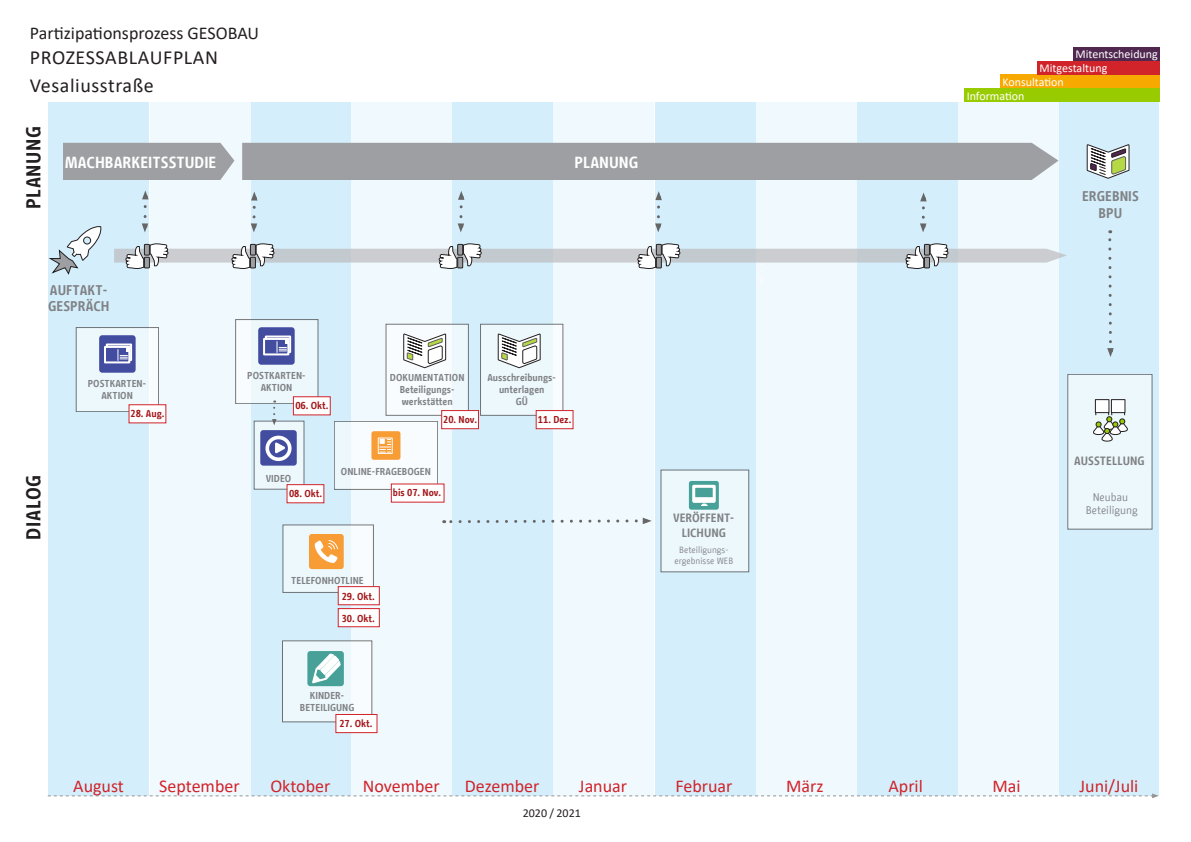
<style>
.page{position:relative;width:1191px;height:842px;background:#fff}
.page>*{position:absolute;margin:0;border:0;box-sizing:border-box;transform-origin:0 0}
.t1{font:20px "Calibri";letter-spacing:.03em;color:#231f20}
.t2{font:700 20px "BMF Change";letter-spacing:.03em;color:#231f20}
.Text_Normal{font:18px "Calibri";color:#d1232a}
.t3{font:18px "Calibri";color:#231f20}
.Text_bold{font:700 16px "BMF Change";color:#fff}
.Text_bold-2{font:700 14px/16.8px "BMF Change";color:#808285}
.t4{font:12px "Calibri";color:#fff}
.Text_bold-3{font:700 12px "BMF Change";color:#808285}
.Text_Normal-2{font:12px "Calibri";color:#231f20}
.Text_Normal-3{font:11px "BMF Change";color:#808285}
.Text_bold-4{font:700 10px/12px "BMF Change";color:#808285}
.Text_bold-5{font:700 10px "BMF Change";color:#a4181b}
.Text_bold-6{font:9px "BMF Change";color:#808285}
</style>
<div class="page">
<div style="left:48px;top:102px;width:101px;height:694px;background:#d4effb"></div>
<div style="left:150px;top:102px;width:100px;height:694px;background:#f0f9fd"></div>
<div style="left:250px;top:102px;width:101px;height:694px;background:#d4effb"></div>
<div style="left:351px;top:102px;width:101px;height:694px;background:#f0f9fd"></div>
<div style="left:452px;top:102px;width:101px;height:694px;background:#d4effb"></div>
<div style="left:553px;top:102px;width:101px;height:694px;background:#f0f9fd"></div>
<div style="left:655px;top:102px;width:101px;height:694px;background:#d4effb"></div>
<div style="left:756px;top:102px;width:100px;height:694px;background:#f0f9fd"></div>
<div style="left:856px;top:102px;width:101px;height:694px;background:#d4effb"></div>
<div style="left:1058px;top:102px;width:101px;height:694px;background:#d4effb"></div>
<div style="left:957px;top:102px;width:101px;height:694px;background:#f0f9fd"></div>
<svg style="left:48px;top:793px;width:1110px;height:5px"></svg>
<div style="left:964px;top:88px;width:195px;height:14px;background:#9c0"></div>
<div style="left:999px;top:74px;width:160px;height:14px;background:#f8a900"></div>
<div style="left:1036px;top:61px;width:123px;height:13px;background:#d1232a"></div>
<div style="left:1072px;top:47px;width:87px;height:14px;background:#50274f"></div>
<svg style="left:1107px;top:230px;width:6px;height:127px"></svg>
<svg style="left:444px;top:518px;width:207px;height:6px"></svg>
<div style="left:63px;top:143px;width:171px;height:37px;background:#9d9fa2"></div>
<div style="left:242px;top:143px;width:816px;height:37px;background:#9d9fa2"></div>
<svg style="left:1086px;top:144px;width:43px;height:35px"></svg>
<svg style="left:49px;top:226px;width:52px;height:49px"></svg>
<svg style="left:142px;top:190px;width:7px;height:9px"></svg>
<svg style="left:142px;top:206px;width:6px;height:26px"></svg>
<svg style="left:458px;top:191px;width:6px;height:9px"></svg>
<svg style="left:457px;top:207px;width:7px;height:25px"></svg>
<svg style="left:251px;top:192px;width:6px;height:9px"></svg>
<svg style="left:251px;top:207px;width:6px;height:25px"></svg>
<svg style="left:655px;top:191px;width:7px;height:9px"></svg>
<svg style="left:655px;top:207px;width:6px;height:25px"></svg>
<div style="left:386px;top:324px;width:82px;height:91px;background:#fff"></div>
<div style="left:480px;top:324px;width:83px;height:91px;background:#edf8fd"></div>
<svg style="left:920px;top:192px;width:6px;height:9px"></svg>
<svg style="left:920px;top:208px;width:6px;height:24px"></svg>
<svg style="left:114px;top:243px;width:953px;height:28px"></svg>
<div style="left:924px;top:244px;width:5px;height:11px;background:#9d9fa2"></div>
<div style="left:924px;top:244px;width:5px;height:11px;border:1px solid #231f20"></div>
<div style="left:441px;top:410px;width:38px;height:19px;background:#fff;border:1px solid #d1232a"></div>
<div style="left:535px;top:410px;width:38px;height:19px;background:#fff;border:1px solid #d1232a"></div>
<svg style="left:403px;top:333px;width:43px;height:35px"></svg>
<svg style="left:497px;top:333px;width:44px;height:35px"></svg>
<div style="left:76px;top:328px;width:83px;height:84px;background:#edf8fd"></div>
<div style="left:128px;top:404px;width:38px;height:19px;background:#fff;border:1px solid #d1232a"></div>
<div style="left:99px;top:335px;width:37px;height:38px;background:#434da0;border-radius:3px"></div>
<div style="left:106px;top:343px;width:26px;height:18px;border:2px solid #fff"></div>
<div style="left:104px;top:346px;width:26px;height:17px;background:#434da0;border:2px solid #fff"></div>
<svg style="left:117px;top:348px;width:11px;height:12px"></svg>
<div style="left:236px;top:320px;width:82px;height:84px;background:#edf8fd"></div>
<div style="left:293px;top:396px;width:38px;height:19px;background:#fff;border:1px solid #d1232a"></div>
<div style="left:258px;top:327px;width:37px;height:38px;background:#434da0;border-radius:3px"></div>
<div style="left:265px;top:335px;width:26px;height:18px;border:2px solid #fff"></div>
<div style="left:263px;top:338px;width:26px;height:17px;background:#434da0;border:2px solid #fff"></div>
<svg style="left:276px;top:340px;width:11px;height:12px"></svg>
<div style="left:254px;top:421px;width:50px;height:68px;background:#edf8fd"></div>
<div style="left:286px;top:484px;width:38px;height:19px;background:#fff;border:1px solid #d1232a"></div>
<div style="left:260px;top:430px;width:37px;height:36px;background:#434da0;border-radius:3px"></div>
<svg style="left:267px;top:437px;width:23px;height:22px"></svg>
<div style="left:265px;top:436px;width:26px;height:25px;border:4px solid #fff;border-radius:50%"></div>
<svg style="left:273px;top:440px;width:16px;height:16px"></svg>
<div style="left:661px;top:470px;width:87px;height:102px;background:#edf8fd"></div>
<div style="left:689px;top:481px;width:30px;height:29px;background:#47a198;border-radius:2px"></div>
<div style="left:692px;top:485px;width:23px;height:18px;border:3px solid #fff"></div>
<div style="left:693px;top:497px;width:21px;height:6px;background:#fff"></div>
<svg style="left:701px;top:503px;width:7px;height:3px"></svg>
<div style="left:1067px;top:374px;width:85px;height:155px;background:#edf8fd"></div>
<div style="left:1095px;top:400px;width:14px;height:13px;background:#fff"></div>
<div style="left:1095px;top:399px;width:14px;height:14px;border:1px solid #231f20"></div>
<div style="left:1111px;top:400px;width:14px;height:13px;background:#fff"></div>
<div style="left:1111px;top:399px;width:14px;height:14px;border:1px solid #231f20"></div>
<svg style="left:1093px;top:413px;width:35px;height:29px"></svg>
<div style="left:283px;top:525px;width:90px;height:67px;background:#edf8fd"></div>
<div style="left:309px;top:534px;width:35px;height:35px;background:#f89c35;border-radius:3px"></div>
<svg style="left:314px;top:540px;width:24px;height:23px"></svg>
<div style="left:334px;top:421px;width:103px;height:68px;background:#fff"></div>
<div style="left:371px;top:431px;width:29px;height:29px;background:#f89c35;border-radius:2px"></div>
<svg style="left:378px;top:437px;width:15px;height:17px"></svg>
<svg style="left:379px;top:439px;width:11px;height:14px"></svg>
<svg style="left:272px;top:408px;width:4px;height:17px"></svg>
<div style="left:391px;top:483px;width:53px;height:20px;background:#fff"></div>
<div style="left:282px;top:641px;width:90px;height:81px;background:#edf8fd"></div>
<div style="left:307px;top:651px;width:37px;height:35px;background:#47a198;border-radius:3px"></div>
<svg style="left:312px;top:654px;width:28px;height:29px"></svg>
<div style="left:335px;top:714px;width:42px;height:19px;background:#fff;border:1px solid #d1232a"></div>
<div style="left:338px;top:586px;width:42px;height:19px;background:#fff;border:1px solid #d1232a"></div>
<div style="left:338px;top:608px;width:42px;height:19px;background:#fff;border:1px solid #d1232a"></div>
<p class="t3" style="left:30px;top:20px;width:230px">Partizipationsprozess GESOBAU</p>
<p class="t1" style="left:30px;top:43px;width:190px">PROZESSABLAUFPLAN</p>
<p class="t1" style="left:30px;top:72px;width:125px">Vesaliusstraße</p>
<p class="t2" style="left:19px;top:209px;width:85px;rotate:-90deg">PLANUNG</p>
<p class="Text_bold" style="left:65px;top:151px;width:153px">MACHBARKEITSSTUDIE</p>
<p class="Text_bold" style="left:574px;top:151px;width:65px">PLANUNG</p>
<p class="Text_bold-2" style="left:48px;top:281px;width:63px">AUFTAKT-<br>GESPRÄCH</p>
<p class="t2" style="left:19px;top:540px;width:67px;rotate:-90deg">DIALOG</p>
<p class="Text_bold-4" style="left:88px;top:378px;width:60px">POSTKARTEN-</p>
<p class="Text_bold-4" style="left:101px;top:390px;width:33px">AKTION</p>
<p class="Text_bold-5" style="left:131px;top:407px;width:35px">28. Aug.</p>
<p class="Text_bold-4" style="left:247px;top:370px;width:60px">POSTKARTEN-</p>
<p class="Text_bold-4" style="left:261px;top:382px;width:33px">AKTION</p>
<p class="Text_bold-5" style="left:295px;top:399px;width:35px">06. Okt.</p>
<p class="Text_bold-4" style="left:390px;top:372px;width:76px">DOKUMENTATION</p>
<p class="Text_bold-4" style="left:400px;top:384px;width:57px">Beteiligungs&shy;werkstätten</p>
<p class="Text_bold-4" style="left:487px;top:372px;width:70px;text-align:center">Ausschreibungs&shy;unterlagen<br>GÜ</p>
<p class="Text_bold-5" style="left:443px;top:412px;width:36px">20. Nov.</p>
<p class="Text_bold-5" style="left:538px;top:412px;width:35px">11. Dez.</p>
<p class="Text_bold-4" style="left:266px;top:472px;width:27px">VIDEO</p>
<p class="Text_bold-5" style="left:289px;top:487px;width:35px">08. Okt.</p>
<p class="Text_bold-4" style="left:341px;top:466px;width:91px">ONLINE-FRAGEBOGEN</p>
<p class="Text_bold-5" style="left:393px;top:486px;width:50px">bis 07. Nov.</p>
<p class="Text_bold-4" style="left:291px;top:574px;width:74px">TELEFONHOTLINE</p>
<p class="Text_bold-5" style="left:342px;top:589px;width:35px">29. Okt.</p>
<p class="Text_bold-5" style="left:342px;top:611px;width:35px">30. Okt.</p>
<p class="Text_bold-4" style="left:310px;top:689px;width:36px">KINDER-</p>
<p class="Text_bold-4" style="left:300px;top:701px;width:56px">BETEILIGUNG</p>
<p class="Text_bold-5" style="left:339px;top:717px;width:35px">27. Okt.</p>
<p class="Text_bold-3" style="left:673px;top:509px;width:63px">VERÖFFENT-</p>
<p class="Text_bold-3" style="left:681px;top:524px;width:46px">LICHUNG</p>
<p class="Text_bold-6" style="left:679px;top:543px;width:51px">Beteiligungs-</p>
<p class="Text_bold-6" style="left:674px;top:554px;width:60px">ergebnisse WEB</p>
<p class="t4" style="left:1075px;top:46px;width:84px">Mitentscheidung</p>
<p class="t4" style="left:1039px;top:60px;width:69px">Mitgestaltung</p>
<p class="t4" style="left:1002px;top:74px;width:63px">Konsultation</p>
<p class="t4" style="left:966px;top:87px;width:59px">Information</p>
<p class="Text_bold-2" style="left:1082px;top:188px;width:58px">ERGEBNIS</p>
<p class="Text_bold-2" style="left:1098px;top:205px;width:25px">BPU</p>
<p class="Text_bold-3" style="left:1074px;top:452px;width:72px">AUSSTELLUNG</p>
<p class="Text_Normal-3" style="left:1092px;top:489px;width:37px">Neubau</p>
<p class="Text_Normal-3" style="left:1085px;top:502px;width:53px">Beteiligung</p>
<p class="Text_Normal" style="left:73px;top:773px;width:52px">August</p>
<p class="Text_Normal" style="left:159px;top:773px;width:82px">September</p>
<p class="Text_Normal" style="left:270px;top:773px;width:62px">Oktober</p>
<p class="Text_Normal" style="left:363px;top:773px;width:79px">November</p>
<p class="Text_Normal" style="left:465px;top:773px;width:76px">Dezember</p>
<p class="Text_Normal" style="left:579px;top:773px;width:50px">Januar</p>
<p class="Text_Normal" style="left:675px;top:773px;width:59px">Februar</p>
<p class="Text_Normal" style="left:786px;top:773px;width:39px">März</p>
<p class="Text_Normal" style="left:888px;top:773px;width:36px">April</p>
<p class="Text_Normal" style="left:992px;top:773px;width:30px">Mai</p>
<p class="Text_Normal" style="left:1079px;top:773px;width:60px">Juni/Juli</p>
<p class="Text_Normal-2" style="left:523px;top:805px;width:60px">2020 / 2021</p>
</div>
